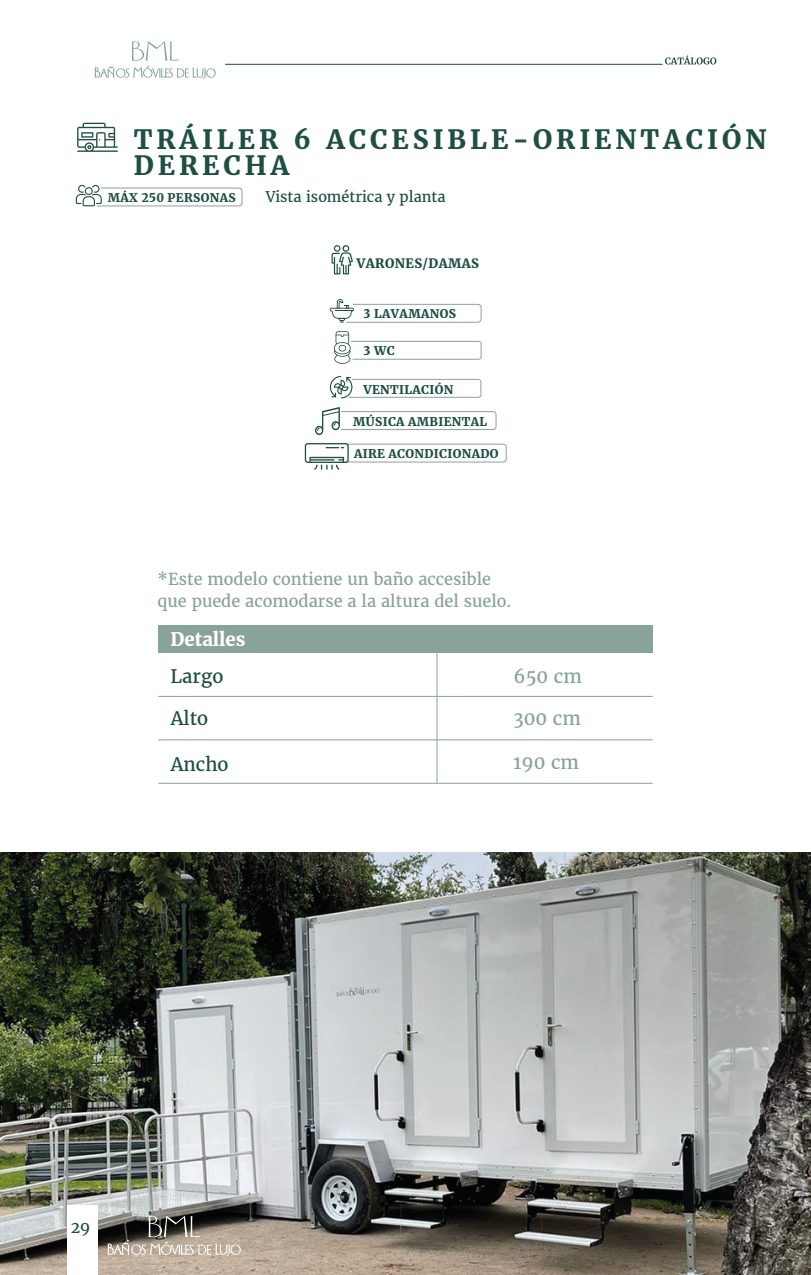
<style>
.page{position:relative;width:811px;height:1275px;background:#fff}
.page>*{position:absolute;margin:0;border:0;box-sizing:border-box;transform-origin:0 0}
.t1{font:700 26.33px/26.2px "Merriweather";letter-spacing:.15em;color:#1d4f43}
.t2{font:18.45px "Merriweather";color:#88a39a}
.t3{font:18.45px "Merriweather";color:#1d4f43}
.t4{font:900 18.45px "Merriweather";color:#fff}
.t5{font:16.35px/22.3px "Merriweather";color:#88a39a}
.t6{font:15.83px "Merriweather";color:#1d4f43}
.t7{font:14.55px "Merriweather";color:#1d4f43}
.t8{font:900 12.83px "Merriweather";letter-spacing:.03em;color:#1d4f43}
.t9{font:900 11.85px "Merriweather";letter-spacing:.03em;color:#1d4f43}
</style>
<div class="page">
<img style="left:0;top:853px;width:810px;height:422px">
<svg style="left:108px;top:1216px;width:133px;height:40px;background:#837a71"></svg>
<div style="left:67px;top:1205px;width:31px;height:70px;background:#fff"></div>
<svg style="left:665px;top:55px;width:50px;height:10px"></svg>
<hr style="left:225px;top:64px;width:437px;height:1px;background:#1d4f43">
<svg style="left:95px;top:41px;width:120px;height:38px"></svg>
<div style="left:158px;top:626px;width:494px;height:27px;background:#88a39a"></div>
<hr style="left:158px;top:696px;width:494px;height:1px;background:#88a39a">
<hr style="left:158px;top:739px;width:494px;height:1px;background:#88a39a">
<hr style="left:158px;top:783px;width:494px;height:1px;background:#88a39a">
<hr style="left:436px;top:653px;width:1px;height:130px;background:#88a39a">
<svg style="left:331px;top:245px;width:22px;height:29px"></svg>
<svg style="left:329px;top:376px;width:152px;height:22px"></svg>
<svg style="left:329px;top:299px;width:152px;height:24px"></svg>
<svg style="left:334px;top:331px;width:147px;height:33px"></svg>
<svg style="left:77px;top:123px;width:41px;height:29px"></svg>
<svg style="left:76px;top:185px;width:166px;height:22px"></svg>
<svg style="left:304px;top:443px;width:202px;height:27px"></svg>
<svg style="left:315px;top:407px;width:181px;height:28px"></svg>
<h1 class="t1" style="left:134px;top:127px;width:634px">TRÁILER 6 ACCESIBLE-ORIENTACIÓN<br>DERECHA</h1>
<p class="t9" style="left:108px;top:190px;width:129px">MÁX 250 PERSONAS</p>
<p class="t7" style="left:265px;top:188px;width:181px">Vista isométrica y planta</p>
<p class="t8" style="left:356px;top:255px;width:124px">VARONES/DAMAS</p>
<p class="t9" style="left:363px;top:305px;width:94px">3 LAVAMANOS</p>
<p class="t9" style="left:363px;top:343px;width:33px">3 WC</p>
<p class="t9" style="left:363px;top:381px;width:91px">VENTILACIÓN</p>
<p class="t9" style="left:353px;top:413px;width:135px">MÚSICA AMBIENTAL</p>
<p class="t9" style="left:354px;top:446px;width:146px">AIRE ACONDICIONADO</p>
<h3 class="t5" style="left:157px;top:568px;width:355px">*Este modelo contiene un baño accesible que puede acomodarse a la altura del suelo.</h3>
<h2 class="t4" style="left:170px;top:627px;width:76px">Detalles</h2>
<h2 class="t3" style="left:170px;top:664px;width:54px">Largo</h2>
<h2 class="t2" style="left:513px;top:664px;width:70px">650 cm</h2>
<h2 class="t2" style="left:513px;top:707px;width:69px">300 cm</h2>
<h2 class="t2" style="left:513px;top:751px;width:67px">190 cm</h2>
<h2 class="t3" style="left:171px;top:707px;width:39px">Alto</h2>
<h2 class="t3" style="left:171px;top:753px;width:59px">Ancho</h2>
<h3 class="t6" style="left:71px;top:1217px;width:21px">29</h3>
</div>
